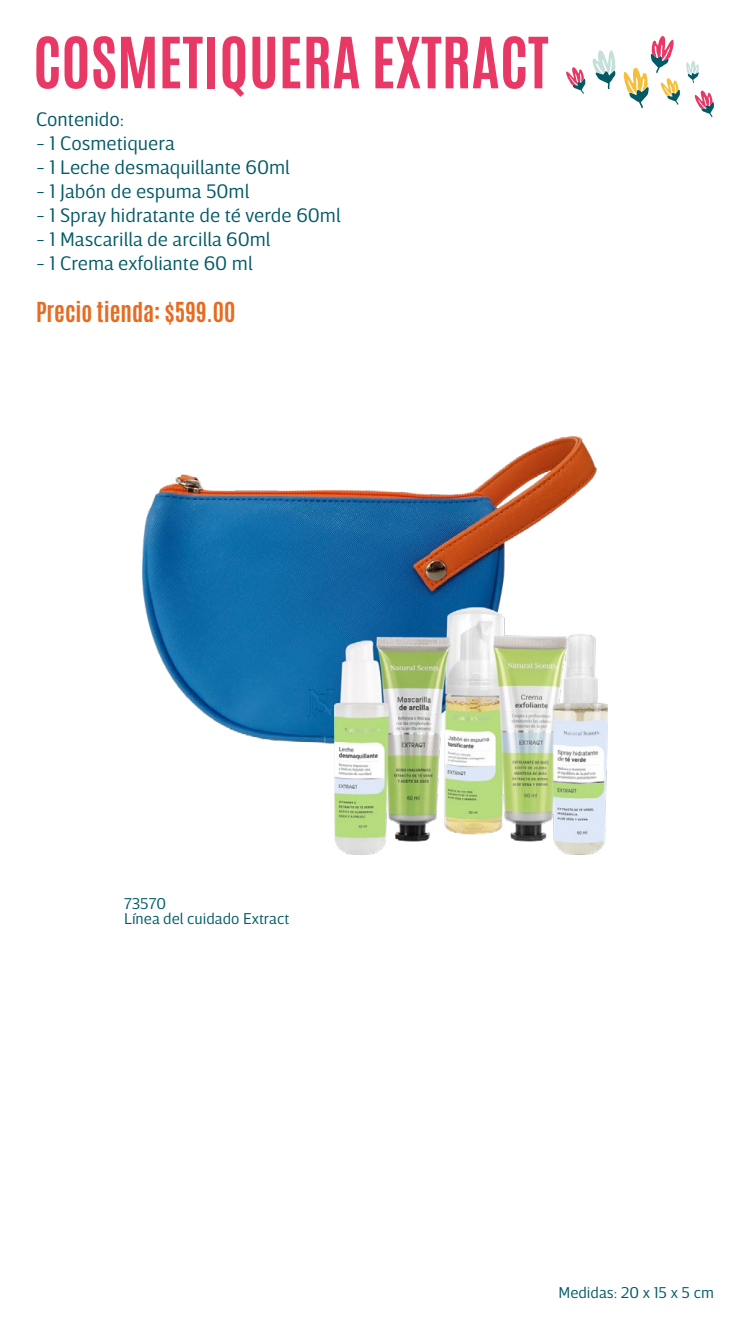
<style>
.page{position:relative;width:750px;height:1334px;background:#fff}
.page>*{position:absolute;margin:0;border:0;box-sizing:border-box;transform-origin:0 0}
.t1{font:700 60px "Antonio";color:#e83966}
.t2{font:700 23px "Antonio";color:#e76b20}
.t3{font:300 20px "Breve Sans Text";color:#015a66}
.t4{font:300 16px/15px "Breve Sans Text";color:#015a66}
</style>
<div class="page">
<svg style="left:686px;top:61px;width:13px;height:22px"></svg>
<svg style="left:592px;top:50px;width:24px;height:39px"></svg>
<svg style="left:566px;top:67px;width:20px;height:27px"></svg>
<svg style="left:695px;top:90px;width:19px;height:27px"></svg>
<svg style="left:624px;top:36px;width:56px;height:72px"></svg>
<img style="left:142px;top:436px;width:466px;height:419px">
<h1 class="t1" style="left:33px;top:17px;width:517px">COSMETIQUERA EXTRACT</h1>
<p class="t3" style="left:36px;top:108px;width:90px">Contenido:</p>
<p class="t3" style="left:36px;top:132px;width:140px">- 1 Cosmetiquera</p>
<p class="t3" style="left:36px;top:156px;width:256px">- 1 Leche desmaquillante 60ml</p>
<p class="t3" style="left:36px;top:180px;width:215px">- 1 Jabón de espuma 50ml</p>
<p class="t3" style="left:36px;top:204px;width:306px">- 1 Spray hidratante de té verde 60ml</p>
<p class="t3" style="left:36px;top:228px;width:236px">- 1 Mascarilla de arcilla 60ml</p>
<p class="t3" style="left:36px;top:252px;width:218px">- 1 Crema exfoliante 60 ml</p>
<p class="t2" style="left:36px;top:294px;width:201px">Precio tienda: $599.00</p>
<p class="t4" style="left:124px;top:896px;width:167px">73570<br>Línea del cuidado Extract</p>
<p class="t4" style="left:558px;top:1285px;width:157px">Medidas: 20 x 15 x 5 cm</p>
</div>
